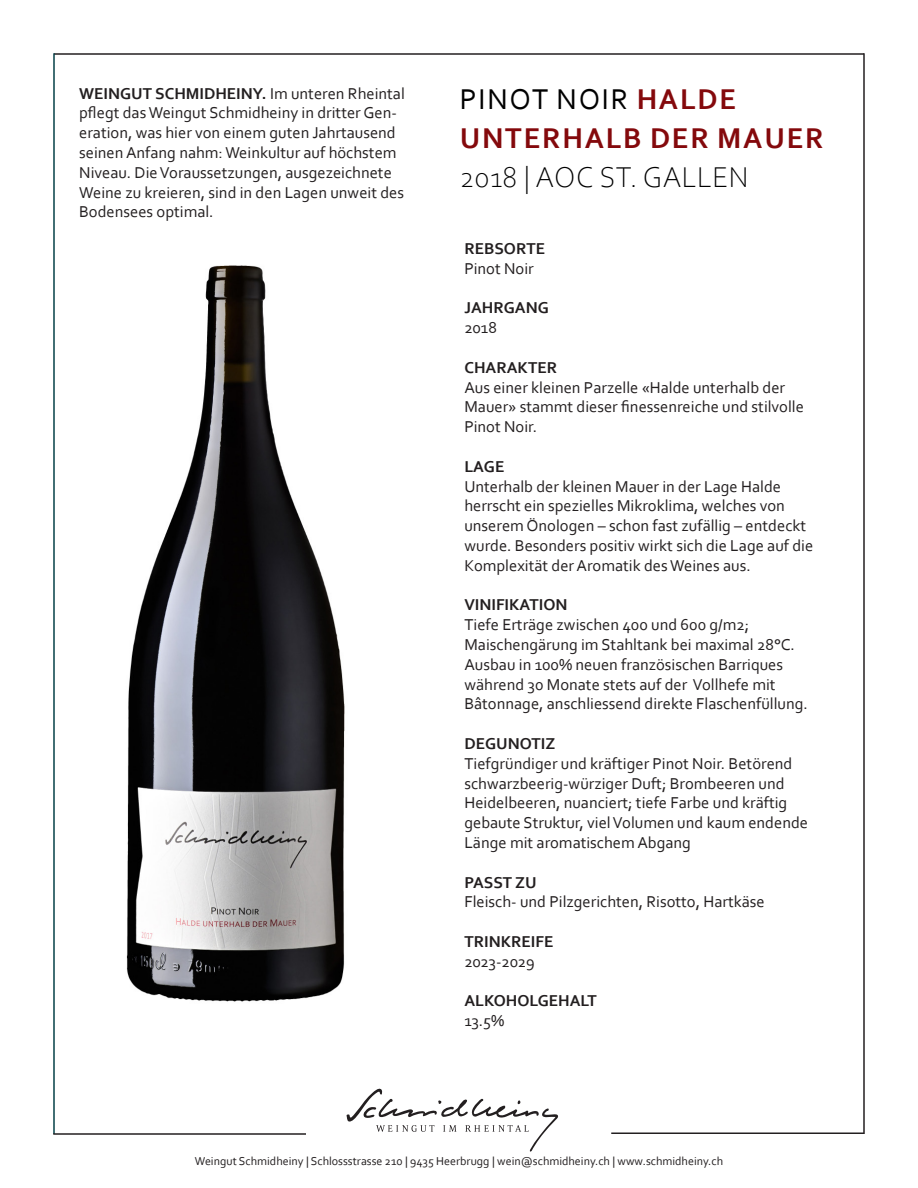
<style>
.page{position:relative;width:918px;height:1188px;background:#fff}
.page>*{position:absolute;margin:0;border:0;box-sizing:border-box;transform-origin:0 0}
.t1{font:700 30px/39px "Corbel";letter-spacing:.06em;color:#84090c}
.t2{font:300 30px "Corbel";letter-spacing:.02em;color:#000}
.t3{font:16.5px/19.8px "Corbel";color:#231f20}
.t4{font:700 16.5px "Corbel";color:#231f20}
.t5{font:16.5px "Corbel";letter-spacing:-.02em;color:#231f20}
.t6{font:12px "Corbel";color:#231f20}
.s1{font-weight:700}
.s2{font-weight:400;color:#000}
</style>
<div class="page">
<svg style="left:346px;top:1088px;width:212px;height:64px"></svg>
<img style="left:126px;top:265px;width:219px;height:737px">
<hr style="left:54px;top:53px;width:810px;height:2px;background:#231f20">
<hr style="left:53px;top:53px;width:2px;height:1081px;background:#044047">
<hr style="left:863px;top:53px;width:2px;height:1081px;background:#231f20">
<hr style="left:53px;top:1133px;width:253px;height:2px;background:#231f20">
<hr style="left:611px;top:1132px;width:253px;height:2px;background:#231f20">
<p class="t3" style="left:79px;top:85px;width:327px"><span class="s1">WEINGUT SCHMIDHEINY.</span> Im unteren Rheintal pflegt das Weingut Schmidheiny in dritter Gen&shy;eration, was hier von einem guten Jahrtausend seinen Anfang nahm: Weinkultur auf höchstem Niveau. Die Voraussetzungen, ausgezeichnete Weine zu kreieren, sind in den Lagen unweit des Bodensees optimal.</p>
<h1 class="t1" style="left:460px;top:79px;width:365px"><span class="s2">PINOT NOIR</span> HALDE<br>UNTERHALB DER MAUER</h1>
<h1 class="t2" style="left:459px;top:166px;width:291px">2018 | AOC ST. GALLEN</h1>
<p class="t4" style="left:464px;top:239px;width:82px">REBSORTE</p>
<p class="t3" style="left:464px;top:260px;width:71px">Pinot Noir</p>
<p class="t4" style="left:464px;top:298px;width:86px">JAHRGANG</p>
<p class="t3" style="left:464px;top:320px;width:34px">2018</p>
<p class="t4" style="left:464px;top:358px;width:94px">CHARAKTER</p>
<p class="t3" style="left:464px;top:379px;width:341px">Aus einer kleinen Parzelle «Halde unterhalb der<br>Mauer» stammt dieser finessenreiche und stilvolle<br>Pinot Noir.</p>
<p class="t4" style="left:464px;top:457px;width:42px">LAGE</p>
<p class="t3" style="left:464px;top:478px;width:350px">Unterhalb der kleinen Mauer in der Lage Halde herrscht ein spezielles Mikroklima, welches von unserem Önologen – schon fast zufällig – entdeckt wurde. Besonders positiv wirkt sich die Lage auf die Komplexität der Aromatik des Weines aus.</p>
<p class="t4" style="left:464px;top:595px;width:105px">VINIFIKATION</p>
<p class="t3" style="left:464px;top:614px;width:345px">Tiefe Erträge zwischen 400 und 600 g/m2; Maischengärung im Stahltank bei maximal 28°C.<br>Ausbau in 100% neuen französischen Barriques während 30 Monate stets auf der Vollhefe mit Bâtonnage, anschliessend direkte Flaschenfüllung.</p>
<p class="t4" style="left:464px;top:734px;width:92px">DEGUNOTIZ</p>
<p class="t3" style="left:464px;top:753px;width:345px">Tiefgründiger und kräftiger Pinot Noir. Betörend schwarzbeerig-würziger Duft; Brombeeren und Heidelbeeren, nuanciert; tiefe Farbe und kräftig gebaute Struktur, viel Volumen und kaum endende Länge mit aromatischem Abgang</p>
<p class="t4" style="left:464px;top:872px;width:74px">PASST ZU</p>
<p class="t3" style="left:464px;top:892px;width:302px">Fleisch- und Pilzgerichten, Risotto, Hartkäse</p>
<p class="t4" style="left:464px;top:932px;width:91px">TRINKREIFE</p>
<p class="t5" style="left:464px;top:951px;width:72px">2023-2029</p>
<p class="t4" style="left:464px;top:991px;width:134px">ALKOHOLGEHALT</p>
<p class="t3" style="left:464px;top:1010px;width:42px">13.5%</p>
<p class="t6" style="left:195px;top:1153px;width:530px">Weingut Schmidheiny | Schlossstrasse 210 | 9435 Heerbrugg | wein@schmidheiny.ch | www.schmidheiny.ch</p>
</div>
